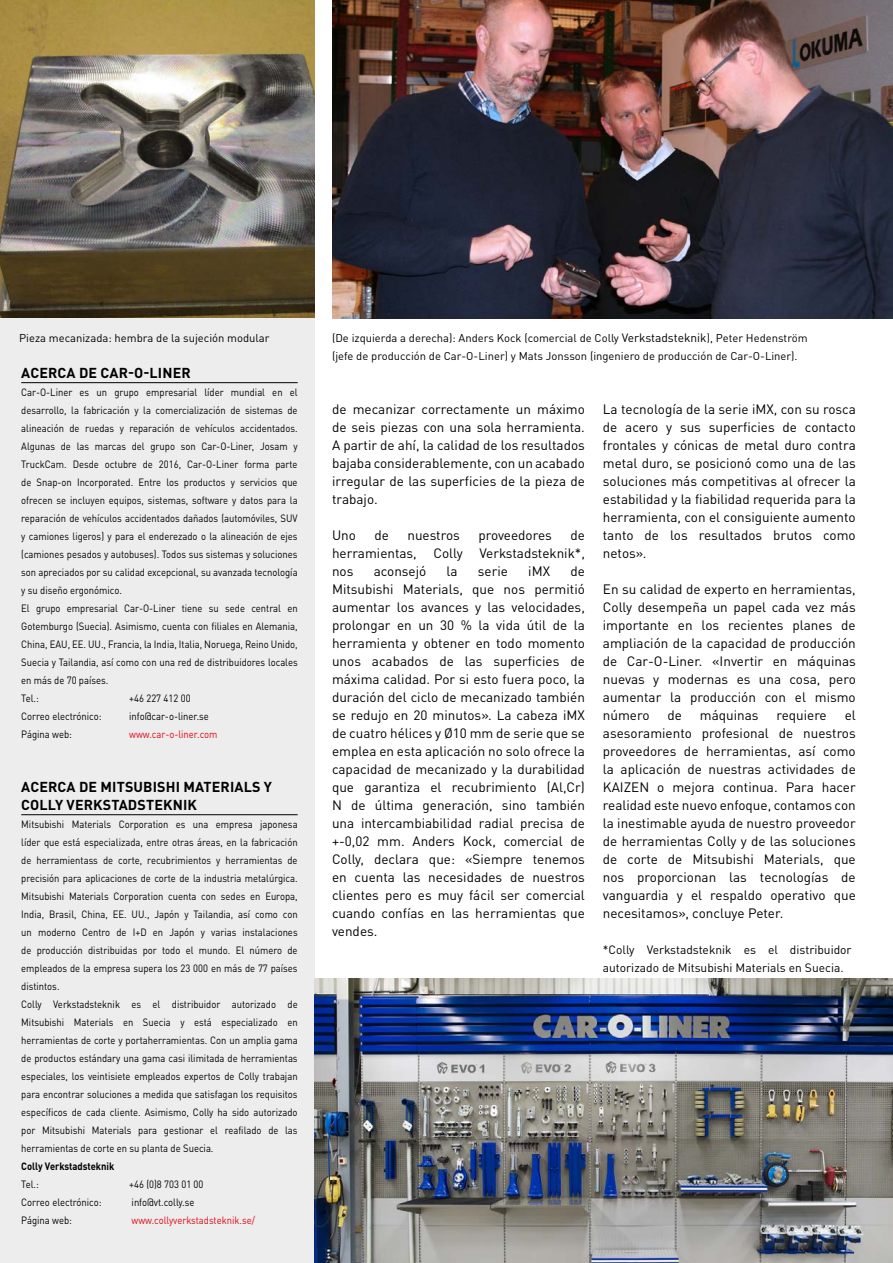
<style>
.page{position:relative;width:893px;height:1263px;background:#fff}
.page>*{position:absolute;margin:0;border:0;box-sizing:border-box;transform-origin:0 0}
.MSS1_Copytext-Headli{font:700 14.25px/18px "DIN Pro";letter-spacing:.01em;color:#000}
.t1{font:13.5px/18px "DIN Pro";color:#000;text-align:justify}
.MSS1_Copytext-Small{font:12px/18px "DIN Pro";color:#000}
.MSS1_Copytext-Small-2{font:11.25px/18px "DIN Pro";color:#000}
.t2{font:10.5px/18px "DIN Pro";color:#000;text-align:justify;scale:.9 1}
.t3{font:10.5px "DIN Pro";color:#e30613;scale:.9 1}
.t4{font:700 10.5px "DIN Pro";color:#000;scale:.9 1}
.s1{font-size:12px}
</style>
<div class="page">
<img style="left:332px;top:0;width:561px;height:319px">
<img style="left:0;top:0;width:314px;height:319px">
<div style="left:0;top:319px;width:314px;height:944px;background:#ededed"></div>
<img style="left:314px;top:978px;width:579px;height:285px">
<hr style="left:21px;top:382px;width:277px;height:1px;background:#000">
<hr style="left:21px;top:814px;width:277px;height:1px;background:#000">
<p class="MSS1_Copytext-Small-2" style="left:19px;top:328px;width:252px">Pieza mecanizada: hembra de la sujeción modular</p>
<p class="MSS1_Copytext-Headli" style="left:21px;top:362px;width:171px">ACERCA DE CAR-O-LINER</p>
<p class="t2" style="left:21px;top:382px;width:309px">Car-O-Liner es un grupo empresarial líder mundial en el desarrollo, la fabricación y la comercialización de sistemas de alineación de ruedas y reparación de vehículos accidentados.<br>Algunas de las marcas del grupo son Car-O-Liner, Josam y TruckCam. Desde octubre de 2016, Car-O-Liner forma parte de Snap-on Incorporated. Entre los productos y servicios que ofrecen se incluyen equipos, sistemas, software y datos para la reparación de vehículos accidentados dañados (automóviles, SUV y camiones ligeros) y para el enderezado o la alineación de ejes (camiones pesados y autobuses). Todos sus sistemas y soluciones son apreciados por su calidad excepcional, su avanzada tecnología y su diseño ergonómico.</p>
<p class="t2" style="left:21px;top:598px;width:309px">El grupo empresarial Car-O-Liner tiene su sede central en Gotemburgo (Suecia). Asimismo, cuenta con filiales en Alemania, China, EAU, EE. UU., Francia, la India, Italia, Noruega, Reino Unido, Suecia y Tailandia, así como con una red de distribuidores locales en más de 70 países.</p>
<p class="t2" style="left:21px;top:688px;width:21px">Tel.:</p>
<p class="t2" style="left:129px;top:688px;width:70px">+46 227 412 00</p>
<p class="t2" style="left:21px;top:706px;width:91px">Correo electrónico:</p>
<p class="t2" style="left:129px;top:706px;width:90px">info@car-o-liner.se</p>
<p class="t2" style="left:21px;top:724px;width:58px">Página web:</p>
<p class="t3" style="left:129px;top:726px;width:100px">www.car-o-liner.com</p>
<p class="MSS1_Copytext-Headli" style="left:21px;top:776px;width:252px">ACERCA DE MITSUBISHI MATERIALS Y<br>COLLY VERKSTADSTEKNIK</p>
<p class="t2" style="left:21px;top:814px;width:309px">Mitsubishi Materials Corporation es una empresa japonesa líder que está especializada, entre otras áreas, en la fabricación de herramientass de corte, recubrimientos y herramientas de precisión para aplicaciones de corte de la industria metalúrgica.<br>Mitsubishi Materials Corporation cuenta con sedes en Europa, India, Brasil, China, EE. UU., Japón y Tailandia, así como con un moderno Centro de I+D en Japón y varias instalaciones de producción distribuidas por todo el mundo. El número de empleados de la empresa supera los 23 000 en más de 77 países distintos.</p>
<p class="t2" style="left:21px;top:994px;width:309px">Colly Verkstadsteknik es el distribuidor autorizado de Mitsubishi Materials en Suecia y está especializado en herramientas de corte y portaherramientas. Con un amplia gama de productos estándary una gama casi ilimitada de herramientas especiales, los veintisiete empleados expertos de Colly trabajan para encontrar soluciones a medida que satisfagan los requisitos específicos de cada cliente. Asimismo, Colly ha sido autorizado por Mitsubishi Materials para gestionar el reafilado de las herramientas de corte en su planta de Suecia.</p>
<p class="t4" style="left:21px;top:1157px;width:105px">Colly Verkstadsteknik</p>
<p class="t2" style="left:21px;top:1174px;width:21px">Tel.:</p>
<p class="t2" style="left:129px;top:1174px;width:84px">+46 (0)8 703 01 00</p>
<p class="t2" style="left:21px;top:1192px;width:91px">Correo electrónico:</p>
<p class="t2" style="left:132px;top:1192px;width:71px">info@vt.colly.se</p>
<p class="t2" style="left:21px;top:1210px;width:58px">Página web:</p>
<p class="t3" style="left:132px;top:1212px;width:139px">www.collyverkstadsteknik.se/</p>
<p class="MSS1_Copytext-Small-2" style="left:332px;top:328px;width:477px">(De izquierda a derecha): Anders Kock (comercial de Colly <span class="s1">Verkstadsteknik</span>), Peter Hedenström (jefe de producción de Car-O-Liner) y Mats Jonsson (ingeniero de producción de Car-O-Liner).</p>
<p class="t1" style="left:332px;top:399px;width:254px">de mecanizar correctamente un máximo de seis piezas con una sola herramienta.<br>A partir de ahí, la calidad de los resultados bajaba considerablemente, con un acabado irregular de las superficies de la pieza de trabajo.</p>
<p class="t1" style="left:332px;top:525px;width:25px">Uno</p>
<p class="t1" style="left:374px;top:525px;width:16px">de</p>
<p class="t1" style="left:407px;top:525px;width:54px">nuestros</p>
<p class="t1" style="left:478px;top:525px;width:75px">proveedores</p>
<p class="t1" style="left:332px;top:525px;width:254px;text-indent:238px">de herramientas, Colly Verkstadsteknik*, nos</p>
<p class="t1" style="left:374px;top:561px;width:54px">aconsejó</p>
<p class="t1" style="left:447px;top:561px;width:13px">la</p>
<p class="t1" style="left:478px;top:561px;width:32px">serie</p>
<p class="t1" style="left:528px;top:561px;width:23px">iMX</p>
<p class="t1" style="left:332px;top:561px;width:254px;text-indent:238px">de Mitsubishi Materials, que nos permitió aumentar los avances y las velocidades, prolongar en un 30 % la vida útil de la herramienta y obtener en todo momento unos acabados de las superficies de máxima calidad. Por si esto fuera poco, la duración del ciclo de mecanizado también se redujo en 20 minutos». La cabeza iMX de cuatro hélices y Ø10 mm de serie que se emplea en esta aplicación no solo ofrece la capacidad de mecanizado y la durabilidad que garantiza el recubrimiento (Al,Cr)<br>N de última generación, sino también una intercambiabilidad radial precisa de +-0,02 mm. Anders Kock, comercial de Colly, declara que: «Siempre tenemos en cuenta las necesidades de nuestros clientes pero es muy fácil ser comercial cuando confías en las herramientas que vendes.</p>
<p class="t1" style="left:603px;top:399px;width:254px">La tecnología de la serie iMX, con su rosca de acero y sus superficies de contacto frontales y cónicas de metal duro contra metal duro, se posicionó como una de las soluciones más competitivas al ofrecer la estabilidad y la fiabilidad requerida para la herramienta, con el consiguiente aumento tanto de los resultados brutos como netos».</p>
<p class="t1" style="left:603px;top:579px;width:254px">En su calidad de experto en herramientas, Colly desempeña un papel cada vez más importante en los recientes planes de ampliación de la capacidad de producción de Car-O-Liner. «Invertir en máquinas nuevas y modernas es una cosa, pero aumentar la producción con el mismo número</p>
<p class="t1" style="left:667px;top:705px;width:16px">de</p>
<p class="t1" style="left:700px;top:705px;width:60px">máquinas</p>
<p class="t1" style="left:776px;top:705px;width:52px">requiere</p>
<p class="t1" style="left:603px;top:705px;width:254px;text-indent:242px">el asesoramiento profesional de nuestros proveedores de herramientas, así como la aplicación de nuestras actividades de KAIZEN o mejora continua. Para hacer realidad este nuevo enfoque, contamos con la inestimable ayuda de nuestro proveedor de herramientas Colly y de las soluciones de corte de Mitsubishi Materials, que nos proporcionan las tecnologías de vanguardia y el respaldo operativo que necesitamos», concluye Peter.</p>
<p class="MSS1_Copytext-Small" style="left:603px;top:939px;width:250px">*Colly Verkstadsteknik es el distribuidor autorizado de Mitsubishi Materials en Suecia.</p>
</div>
